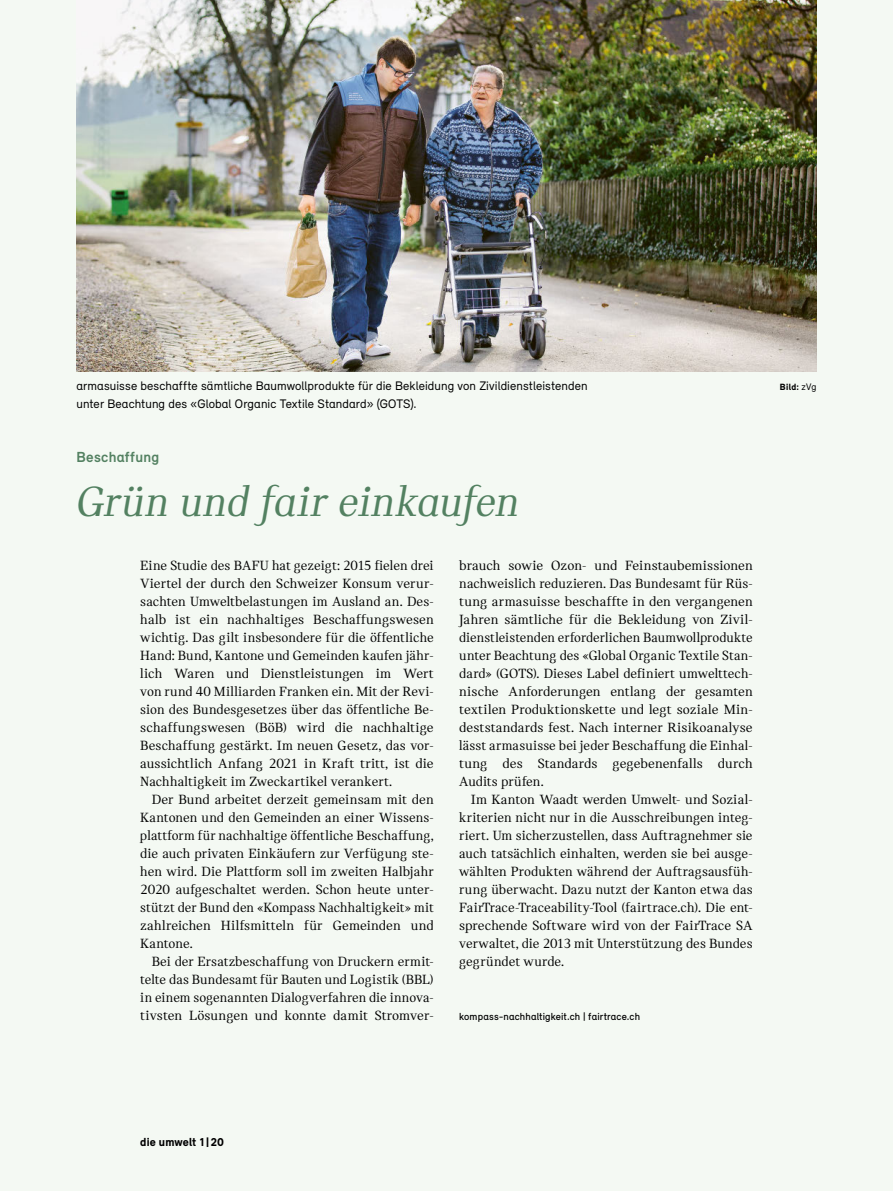
<style>
.page{position:relative;width:893px;height:1191px;background:#f4f9f3}
.page>*{position:absolute;margin:0;border:0;box-sizing:border-box;transform-origin:0 0}
.t1{font:italic 45px "Catalog";letter-spacing:-.005em;color:#538161}
.t2{font:700 15px "Relevant";letter-spacing:.02em;color:#538161}
.t3{font:14.25px/18px "Catalog";letter-spacing:.005em;color:#000;text-align:justify}
.t4{font:12.75px "Relevant";letter-spacing:.005em;color:#000}
.t5{font:900 12px "Relevant";letter-spacing:.01em;color:#000}
.t6{font:500 10.5px "Relevant";letter-spacing:.015em;color:#000}
.t7{font:900 9.3px "Relevant";color:#000}
.s1{font-weight:400;font-size:9.75px}
</style>
<div class="page">
<img style="left:77px;top:0;width:739px;height:372px">
<p class="t4" style="left:77px;top:378px;width:513px">armasuisse beschaffte sämtliche Baumwollprodukte für die Bekleidung von Zivildienstleistenden</p>
<p class="t7" style="left:780px;top:381px;width:38px">Bild: <span class="s1">zVg</span></p>
<p class="t4" style="left:77px;top:396px;width:342px">unter Beachtung des «Global Organic Textile Standard» (GOTS).</p>
<p class="t2" style="left:77px;top:448px;width:84px">Beschaffung</p>
<h1 class="t1" style="left:77px;top:476px;width:444px">Grün und fair einkaufen</h1>
<p class="t3" style="left:140px;top:556px;width:295px">Eine Studie des BAFU hat gezeigt: 2015 fielen drei Viertel der durch den Schweizer Konsum verur&shy;sachten Umweltbelastungen im Ausland an. Des&shy;halb ist ein nachhaltiges Beschaffungswesen wichtig. Das gilt insbesondere für die öffentliche Hand: Bund, Kantone und Gemeinden kaufen jähr&shy;lich Waren und Dienstleistungen im Wert von rund 40 Milliarden Franken ein. Mit der Revi&shy;sion des Bundesgesetzes über das öffentliche Be&shy;schaffungswesen (BöB) wird die nachhaltige Beschaffung gestärkt. Im neuen Gesetz, das vor&shy;aussichtlich Anfang 2021 in Kraft tritt, ist die Nachhaltigkeit im Zweckartikel verankert.</p>
<p class="t3" style="left:140px;top:790px;width:295px;text-indent:11px">Der Bund arbeitet derzeit gemeinsam mit den Kantonen und den Gemeinden an einer Wissens&shy;plattform für nachhaltige öffentliche Beschaffung, die auch privaten Einkäufern zur Verfügung ste&shy;hen wird. Die Plattform soll im zweiten Halbjahr 2020 aufgeschaltet werden. Schon heute unter&shy;stützt der Bund den «Kompass Nachhaltigkeit» mit zahlreichen Hilfsmitteln für Gemeinden und Kantone.</p>
<p class="t3" style="left:140px;top:952px;width:295px;text-indent:11px">Bei der Ersatzbeschaffung von Druckern ermit&shy;telte das Bundesamt für Bauten und Logistik (BBL) in einem sogenannten Dialogverfahren die innova&shy;tivsten Lösungen und konnte damit Stromver-</p>
<p class="t3" style="left:459px;top:556px;width:295px">brauch sowie Ozon- und Feinstaubemissionen nachweislich reduzieren. Das Bundesamt für Rüs&shy;tung armasuisse beschaffte in den vergangenen Jahren sämtliche für die Bekleidung von Zivil&shy;dienstleistenden erforderlichen Baumwollprodukte unter Beachtung des «Global Organic Textile Stan&shy;dard» (GOTS). Dieses Label definiert umwelttech&shy;nische Anforderungen entlang der gesamten textilen Produktionskette und legt soziale Min&shy;deststandards fest. Nach interner Risikoanalyse lässt armasuisse bei jeder Beschaffung die Einhal&shy;tung des Standards gegebenenfalls durch Audits prüfen.</p>
<p class="t3" style="left:459px;top:790px;width:295px;text-indent:11px">Im Kanton Waadt werden Umwelt- und Sozial&shy;kriterien nicht nur in die Ausschreibungen integ&shy;riert. Um sicherzustellen, dass Auftragnehmer sie auch tatsächlich einhalten, werden sie bei ausge&shy;wählten Produkten während der Auftragsausfüh&shy;rung überwacht. Dazu nutzt der Kanton etwa das FairTrace-Traceability-Tool (fairtrace.ch). Die ent&shy;sprechende Software wird von der FairTrace SA verwaltet, die 2013 mit Unterstützung des Bundes gegründet wurde.</p>
<p class="t6" style="left:459px;top:1010px;width:182px">kompass-nachhaltigkeit.ch | fairtrace.ch</p>
<p class="t5" style="left:140px;top:1135px;width:85px">die umwelt 1 |20</p>
</div>
